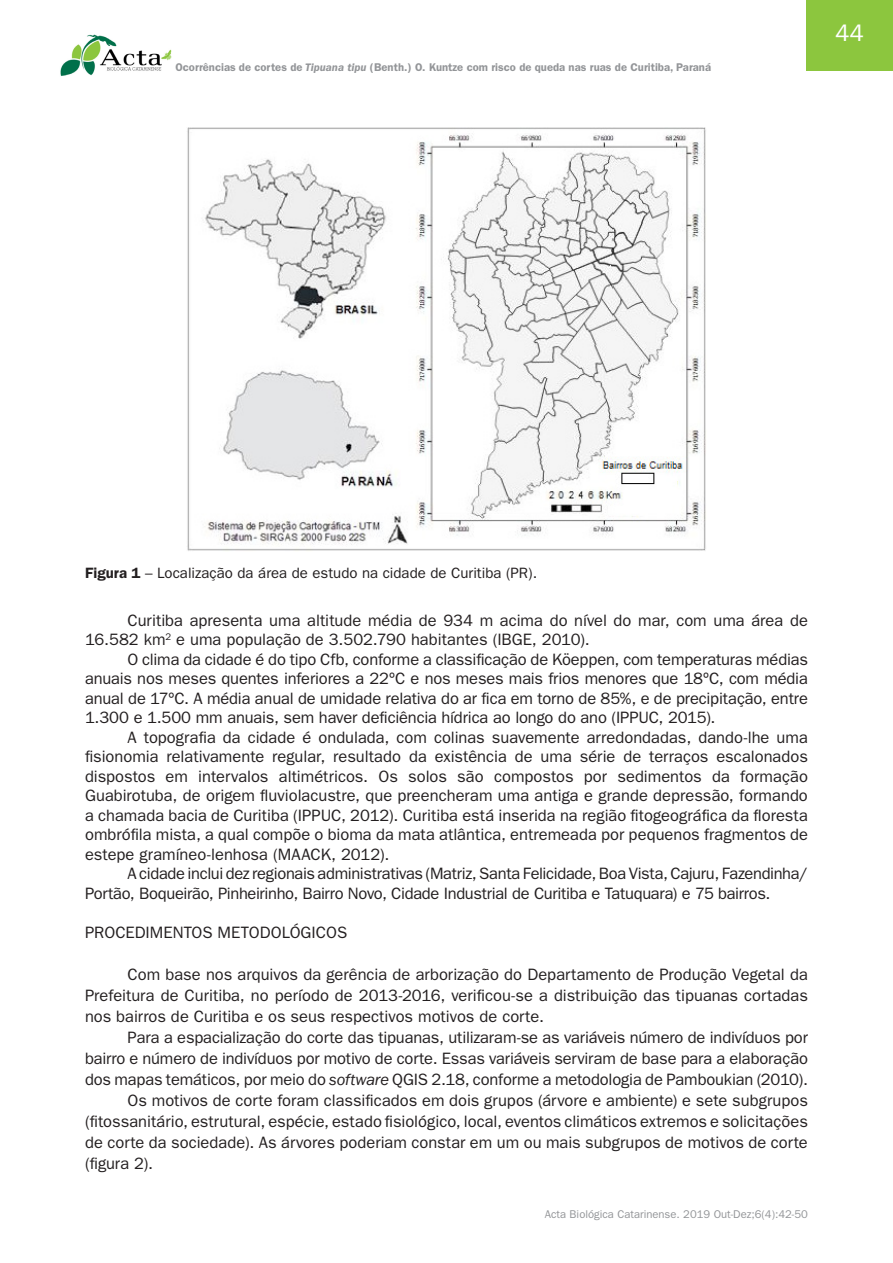
<style>
.page{position:relative;width:893px;height:1263px;background:#fff}
.page>*{position:absolute;margin:0;border:0;box-sizing:border-box;transform-origin:0 0}
.t1{font:24px "ITC Franklin Gothic Std";color:#fff}
.ACTA_subsubtitulo{font:16.5px/19.5px "ITC Franklin Gothic Std";letter-spacing:-.005em;color:#231f20;text-align:justify}
.ACTA_tabelas_e_figur{font:15px "ITC Franklin Gothic Std";color:#231f20}
.t2{font:600 11.25px "ITC Franklin Gothic Std";color:#939598}
.t3{font:11.25px "ITC Franklin Gothic Std";color:#939598}
.s1{font-style:italic}
.s2{font-weight:600}
</style>
<div class="page">
<img style="left:60px;top:34px;width:112px;height:42px">
<div style="left:806px;top:0;width:87px;height:71px;background:#8cc63e"></div>
<img style="left:187px;top:128px;width:519px;height:423px">
<p class="t2" style="left:175px;top:60px;width:537px">Ocorrências de cortes de <span class="s1">Tipuana tipu</span> (Benth.) O. Kuntze com risco de queda nas ruas de Curitiba, Paraná</p>
<h1 class="t1" style="left:835px;top:19px;width:30px">44</h1>
<p class="ACTA_tabelas_e_figur" style="left:85px;top:564px;width:454px"><span class="s2">Figura 1</span> – Localização da área de estudo na cidade de Curitiba (PR).</p>
<p class="ACTA_subsubtitulo" style="left:85px;top:610px;width:724px;text-indent:43px">Curitiba apresenta uma altitude média de 934 m acima do nível do mar, com uma área de<br>16.582 km<sup>2</sup> e uma população de 3.502.790 habitantes (IBGE, 2010).</p>
<p class="ACTA_subsubtitulo" style="left:85px;top:649px;width:724px;text-indent:43px">O clima da cidade é do tipo Cfb, conforme a classificação de Köeppen, com temperaturas médias anuais nos meses quentes inferiores a 22ºC e nos meses mais frios menores que 18ºC, com média anual de 17ºC. A média anual de umidade relativa do ar fica em torno de 85%, e de precipitação, entre 1.300 e 1.500 mm anuais, sem haver deficiência hídrica ao longo do ano (IPPUC, 2015).</p>
<p class="ACTA_subsubtitulo" style="left:85px;top:727px;width:724px;text-indent:43px">A topografia da cidade é ondulada, com colinas suavemente arredondadas, dando-lhe uma fisionomia relativamente regular, resultado da existência de uma série de terraços escalonados dispostos em intervalos altimétricos. Os solos são compostos por sedimentos da formação Guabirotuba, de origem fluviolacustre, que preencheram uma antiga e grande depressão, formando a chamada bacia de Curitiba (IPPUC, 2012). Curitiba está inserida na região fitogeográfica da floresta ombrófila mista, a qual compõe o bioma da mata atlântica, entremeada por pequenos fragmentos de estepe gramíneo-lenhosa (MAACK, 2012).</p>
<p class="ACTA_subsubtitulo" style="left:85px;top:864px;width:724px;text-indent:43px">A cidade inclui dez regionais administrativas (Matriz, Santa Felicidade, Boa Vista, Cajuru, Fazendinha/<br>Portão, Boqueirão, Pinheirinho, Bairro Novo, Cidade Industrial de Curitiba e Tatuquara) e 75 bairros.</p>
<p class="ACTA_subsubtitulo" style="left:85px;top:923px;width:264px">PROCEDIMENTOS METODOLÓGICOS</p>
<p class="ACTA_subsubtitulo" style="left:85px;top:964px;width:724px;line-height:21px;text-indent:43px">Com base nos arquivos da gerência de arborização do Departamento de Produção Vegetal da Prefeitura de Curitiba, no período de 2013-2016, verificou-se a distribuição das tipuanas cortadas nos bairros de Curitiba e os seus respectivos motivos de corte.</p>
<p class="ACTA_subsubtitulo" style="left:85px;top:1027px;width:724px;line-height:21px;text-indent:43px">Para a espacialização do corte das tipuanas, utilizaram-se as variáveis número de indivíduos por bairro e número de indivíduos por motivo de corte. Essas variáveis serviram de base para a elaboração dos mapas temáticos, por meio do <span class="s1">software</span> QGIS 2.18, conforme a metodologia de Pamboukian (2010).</p>
<p class="ACTA_subsubtitulo" style="left:85px;top:1090px;width:724px;line-height:21px;text-indent:43px">Os motivos de corte foram classificados em dois grupos (árvore e ambiente) e sete subgrupos (fitossanitário, estrutural, espécie, estado fisiológico, local, eventos climáticos extremos e solicitações de corte da sociedade). As árvores poderiam constar em um ou mais subgrupos de motivos de corte (figura 2).</p>
<p class="t3" style="left:545px;top:1207px;width:265px">Acta Biológica Catarinense. 2019 Out-Dez;6(4):42-50</p>
</div>
